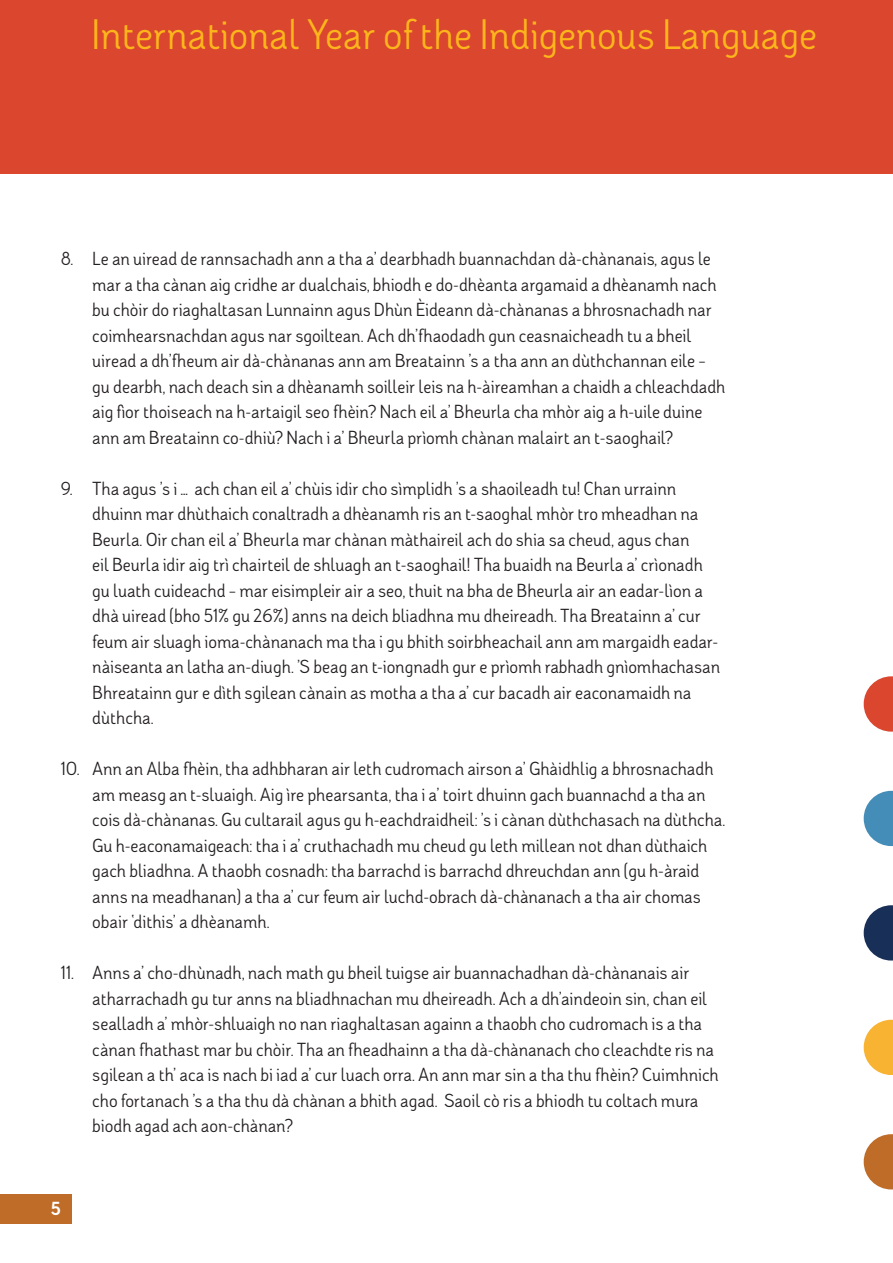
<style>
.page{position:relative;width:893px;height:1263px;background:#fff}
.page>*{position:absolute;margin:0;border:0;box-sizing:border-box;transform-origin:0 0}
.t1{font:40.5px "Adoquin";color:#fcb61c}
.t2{font:18px/25.5px "Adoquin";color:#231f20}
.t3{font:900 18px "Adoquin";color:#fff}
</style>
<div class="page">
<div style="left:0;top:1194px;width:72px;height:30px;background:#bf6c28"></div>
<div style="left:0;top:0;width:893px;height:174px;background:#da462e"></div>
<svg style="left:864px;top:1134px;width:29px;height:55px"></svg>
<svg style="left:864px;top:1020px;width:29px;height:55px"></svg>
<svg style="left:864px;top:905px;width:29px;height:55px"></svg>
<svg style="left:864px;top:791px;width:29px;height:55px"></svg>
<svg style="left:864px;top:676px;width:29px;height:56px"></svg>
<p class="t1" style="left:91px;top:10px;width:727px">International Year of the Indigenous Language</p>
<p class="t2" style="left:92px;top:246px;width:635px;text-indent:-32px">8. Le an uiread de rannsachadh ann a tha a’ dearbhadh buannachdan dà-chànanais, agus le mar a tha cànan aig cridhe ar dualchais, bhiodh e do-dhèanta argamaid a dhèanamh nach bu chòir do riaghaltasan Lunnainn agus Dhùn Èideann dà-chànanas a bhrosnachadh nar coimhearsnachdan agus nar sgoiltean. Ach dh’fhaodadh gun ceasnaicheadh tu a bheil uiread a dh’fheum air dà-chànanas ann am Breatainn ’s a tha ann an dùthchannan eile – gu dearbh, nach deach sin a dhèanamh soilleir leis na h-àireamhan a chaidh a chleachdadh aig fìor thoiseach na h-artaigil seo fhèin? Nach eil a’ Bheurla cha mhòr aig a h-uile duine ann am Breatainn co-dhiù? Nach i a’ Bheurla prìomh chànan malairt an t-saoghail?</p>
<p class="t2" style="left:92px;top:475px;width:629px;text-indent:-32px">9. Tha agus ’s i … ach chan eil a’ chùis idir cho sìmplidh ’s a shaoileadh tu! Chan urrainn dhuinn mar dhùthaich conaltradh a dhèanamh ris an t-saoghal mhòr tro mheadhan na Beurla. Oir chan eil a’ Bheurla mar chànan màthaireil ach do shia sa cheud, agus chan<br>eil Beurla idir aig trì chairteil de shluagh an t-saoghail! Tha buaidh na Beurla a’ crìonadh gu luath cuideachd – mar eisimpleir air a seo, thuit na bha de Bheurla air an eadar-lìon a dhà uiread (bho 51% gu 26%) anns na deich bliadhna mu dheireadh. Tha Breatainn a’ cur feum air sluagh ioma-chànanach ma tha i gu bhith soirbheachail ann am margaidh eadar&shy;nàiseanta an latha an-diugh. ’S beag an t-iongnadh gur e prìomh rabhadh gnìomhachasan Bhreatainn gur e dìth sgilean cànain as motha a tha a’ cur bacadh air eaconamaidh na dùthcha.</p>
<p class="t2" style="left:92px;top:756px;width:634px;text-indent:-32px">10. Ann an Alba fhèin, tha adhbharan air leth cudromach airson a’ Ghàidhlig a bhrosnachadh am measg an t-sluaigh. Aig ìre phearsanta, tha i a’ toirt dhuinn gach buannachd a tha an cois dà-chànanas. Gu cultarail agus gu h-eachdraidheil: ’s i cànan dùthchasach na dùthcha.<br>Gu h-eaconamaigeach: tha i a’ cruthachadh mu cheud gu leth millean not dhan dùthaich gach bliadhna. A thaobh cosnadh: tha barrachd is barrachd dhreuchdan ann (gu h-àraid anns na meadhanan) a tha a’ cur feum air luchd-obrach dà-chànanach a tha air chomas obair ‘dithis’ a dhèanamh.</p>
<p class="t2" style="left:92px;top:960px;width:628px;text-indent:-32px">11. Anns a’ cho-dhùnadh, nach math gu bheil tuigse air buannachadhan dà-chànanais air atharrachadh gu tur anns na bliadhnachan mu dheireadh. Ach a dh’aindeoin sin, chan eil sealladh a’ mhòr-shluaigh no nan riaghaltasan againn a thaobh cho cudromach is a tha cànan fhathast mar bu chòir. Tha an fheadhainn a tha dà-chànanach cho cleachdte ris na sgilean a th’ aca is nach bi iad a’ cur luach orra. An ann mar sin a tha thu fhèin? Cuimhnich cho fortanach ’s a tha thu dà chànan a bhith agad. Saoil cò ris a bhiodh tu coltach mura biodh agad ach aon-chànan?</p>
<p class="t3" style="left:51px;top:1197px;width:12px">5</p>
</div>
